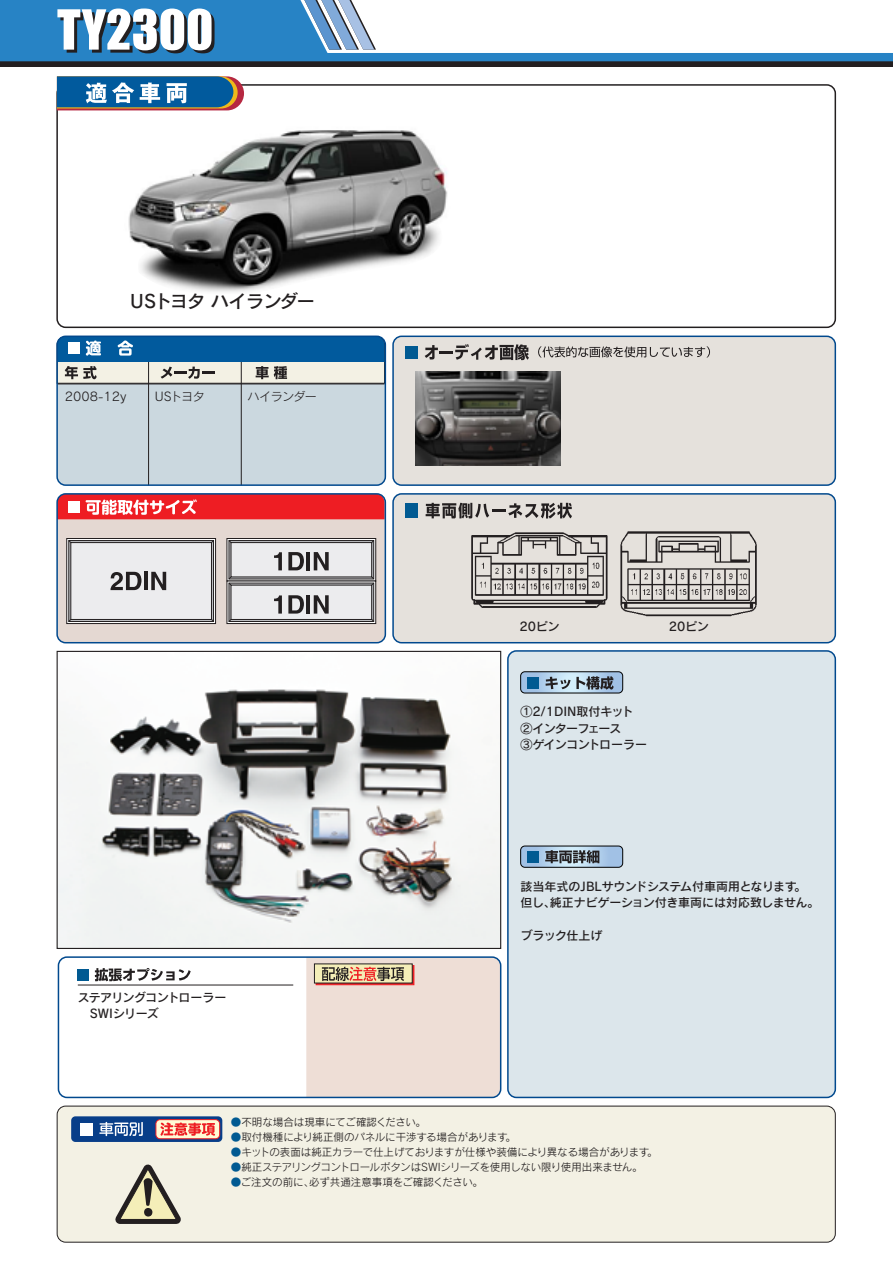
<style>
.page{position:relative;width:893px;height:1263px;background:#fff}
.page>*{position:absolute;margin:0;border:0;box-sizing:border-box;transform-origin:0 0}
.t1{font:51px "Impact";color:#fff}
.t2{font:18px "Rodin Pro DB";letter-spacing:-.04em;color:#231f20}
.t3{font:12px/16.5px "Rodin Pro DB";letter-spacing:-.01em;color:#231f20}
.t4{font:12px/16.5px "Rodin Pro DB";letter-spacing:-.03em;color:#231f20}
.t5{font:12px/16.5px "Rodin Pro DB";letter-spacing:-.05em;color:#231f20}
.t6{font:12px "Rodin Pro M";letter-spacing:-.02em;color:#231f20}
.t7{font:10.5px "Rodin Pro M";color:#231f20}
.t8{font:10.5px "Rodin Pro M";letter-spacing:-.04em;color:#231f20}
.s1{color:#015a92}
</style>
<div class="page">
<svg style="left:0;top:61px;width:893px;height:6px;background:#232428"></svg>
<svg style="left:0;top:0;width:893px;height:61px"></svg>
<div style="left:57px;top:494px;width:328px;height:149px;background:#e4d8d2;border-radius:9px"></div>
<div style="left:57px;top:336px;width:328px;height:149px;background:#cbd8df;border-radius:9px"></div>
<div style="left:57px;top:1106px;width:778px;height:136px;background:#f3f1e4;border-radius:9px"></div>
<div style="left:57px;top:1106px;width:778px;height:136px;border:1px solid #231f20;border-radius:9px"></div>
<div style="left:393px;top:336px;width:442px;height:149px;background:#e5e1dc;border-radius:9px"></div>
<div style="left:392px;top:336px;width:444px;height:150px;border:2px solid #01498e;border-radius:9px"></div>
<div style="left:393px;top:494px;width:442px;height:149px;background:#e5e1dc;border-radius:9px"></div>
<div style="left:392px;top:493px;width:444px;height:150px;border:2px solid #01498e;border-radius:9px"></div>
<hr style="left:148px;top:336px;width:1px;height:149px;background:#231f20">
<hr style="left:241px;top:336px;width:1px;height:149px;background:#231f20">
<div style="left:56px;top:84px;width:780px;height:244px;border:2px solid #231f20;border-radius:9px"></div>
<div style="left:56px;top:493px;width:330px;height:150px;border:2px solid #01498e;border-radius:9px"></div>
<hr style="left:58px;top:384px;width:327px;height:1px;background:#231f20">
<div style="left:508px;top:651px;width:327px;height:446px;background:#dce6eb;border-radius:9px"></div>
<div style="left:507px;top:650px;width:329px;height:448px;border:2px solid #01498e;border-radius:9px"></div>
<div style="left:56px;top:336px;width:330px;height:150px;border:2px solid #01498e;border-radius:9px"></div>
<div style="left:58px;top:956px;width:443px;height:142px;border:2px solid #01498e;border-radius:9px"></div>
<img style="left:128px;top:130px;width:320px;height:162px">
<img style="left:416px;top:372px;width:144px;height:93px">
<img style="left:471px;top:531px;width:286px;height:86px">
<img style="left:59px;top:689px;width:440px;height:258px">
<div style="left:57px;top:651px;width:444px;height:298px;border:1px solid #231f20"></div>
<svg style="left:57px;top:76px;width:187px;height:34px;background:#4b799f"></svg>
<div style="left:405px;top:346px;width:13px;height:13px;background:#015a92"></div>
<svg style="left:425px;top:344px;width:104px;height:16px"></svg>
<div style="left:405px;top:504px;width:13px;height:14px;background:#015a92"></div>
<svg style="left:426px;top:503px;width:146px;height:15px"></svg>
<svg style="left:115px;top:1164px;width:66px;height:60px"></svg>
<div style="left:144px;top:1208px;width:8px;height:9px;background:#231f20;border-radius:50%"></div>
<div style="left:71px;top:1116px;width:151px;height:26px;background:#083e89;border-radius:4px"></div>
<div style="left:156px;top:1119px;width:64px;height:20px;background:#fffbd6;border-radius:4px"></div>
<div style="left:156px;top:1119px;width:64px;height:20px;border:1px solid #ee1d23;border-radius:4px"></div>
<svg style="left:160px;top:1122px;width:55px;height:14px"></svg>
<div style="left:80px;top:1122px;width:13px;height:13px;background:#fff"></div>
<svg style="left:99px;top:1122px;width:44px;height:14px"></svg>
<div style="left:77px;top:969px;width:12px;height:12px;background:#015a92"></div>
<svg style="left:95px;top:968px;width:96px;height:13px"></svg>
<hr style="left:78px;top:985px;width:215px;height:1px;background:#231f20">
<svg style="left:306px;top:957px;width:195px;height:140px;background:#e7d6cd"></svg>
<svg style="left:57px;top:336px;width:328px;height:48px;background:#6895b2"></svg>
<svg style="left:57px;top:494px;width:328px;height:25px;background:#e8373f"></svg>
<div style="left:520px;top:671px;width:103px;height:22px;border:1px solid #000;border-radius:4px"></div>
<svg style="left:521px;top:672px;width:102px;height:21px;background:#87a1b7"></svg>
<svg style="left:521px;top:846px;width:102px;height:21px;background:#8099b0"></svg>
<svg style="left:67px;top:538px;width:149px;height:86px"></svg>
<svg style="left:69px;top:540px;width:145px;height:82px"></svg>
<div style="left:71px;top:542px;width:141px;height:78px;background:#ececee;border:1px solid #231f20"></div>
<svg style="left:110px;top:572px;width:31px;height:18px"></svg>
<hr style="left:144px;top:572px;width:4px;height:18px;background:#231f20">
<svg style="left:151px;top:572px;width:15px;height:18px"></svg>
<svg style="left:227px;top:538px;width:149px;height:43px"></svg>
<svg style="left:229px;top:540px;width:145px;height:39px"></svg>
<div style="left:231px;top:542px;width:141px;height:35px;background:#ececee;border:1px solid #231f20"></div>
<svg style="left:227px;top:581px;width:149px;height:43px"></svg>
<svg style="left:229px;top:583px;width:145px;height:39px"></svg>
<div style="left:231px;top:585px;width:141px;height:35px;background:#ececee;border:1px solid #231f20"></div>
<svg style="left:229px;top:576px;width:2px;height:9px"></svg>
<svg style="left:371px;top:576px;width:3px;height:9px"></svg>
<svg style="left:274px;top:552px;width:8px;height:18px"></svg>
<svg style="left:288px;top:552px;width:16px;height:18px"></svg>
<hr style="left:306px;top:552px;width:4px;height:18px;background:#231f20">
<svg style="left:314px;top:552px;width:15px;height:18px"></svg>
<svg style="left:274px;top:595px;width:8px;height:19px"></svg>
<svg style="left:288px;top:595px;width:16px;height:19px"></svg>
<hr style="left:306px;top:595px;width:4px;height:19px;background:#231f20">
<svg style="left:314px;top:595px;width:15px;height:19px"></svg>
<svg style="left:538px;top:346px;width:172px;height:11px"></svg>
<h1 class="t1" style="left:57px;top:-10px;width:158px">TY2300</h1>
<h2 class="t2" style="left:130px;top:289px;width:186px">USトヨタ ハイランダー</h2>
<p class="t6" style="left:65px;top:389px;width:63px">2008-12y</p>
<p class="t6" style="left:155px;top:389px;width:51px">USトヨタ</p>
<p class="t6" style="left:248px;top:389px;width:71px">ハイランダー</p>
<p class="t5" style="left:78px;top:989px;width:150px">ステアリングコントローラー　SWIシリーズ</p>
<p class="t4" style="left:519px;top:618px;width:41px">20ピン</p>
<p class="t4" style="left:669px;top:618px;width:41px">20ピン</p>
<p class="t4" style="left:521px;top:703px;width:128px">①2/1DIN取付キット<br>②インターフェース<br>③ゲインコントローラー</p>
<p class="t3" style="left:521px;top:877px;width:300px">該当年式のJBLサウンドシステム付車両用となります。但し、純正ナビゲーション付き車両には対応致しません。</p>
<p class="t4" style="left:520px;top:927px;width:83px">ブラック仕上げ</p>
<p class="t7" style="left:231px;top:1115px;width:197px"><span class="s1">●</span>不明な場合は現車にてご確認ください。</p>
<p class="t7" style="left:231px;top:1130px;width:287px"><span class="s1">●</span>取付機種により純正側のパネルに干渉する場合があります。</p>
<p class="t7" style="left:231px;top:1145px;width:428px"><span class="s1">●</span>キットの表面は純正カラーで仕上げておりますが仕様や装備により異なる場合があります。</p>
<p class="t8" style="left:231px;top:1160px;width:413px"><span class="s1">●</span>純正ステアリングコントロールボタンはSWIシリーズを使用しない限り使用出来ません。</p>
<p class="t7" style="left:231px;top:1175px;width:253px"><span class="s1">●</span>ご注文の前に、必ず共通注意事項をご確認ください。</p>
</div>
